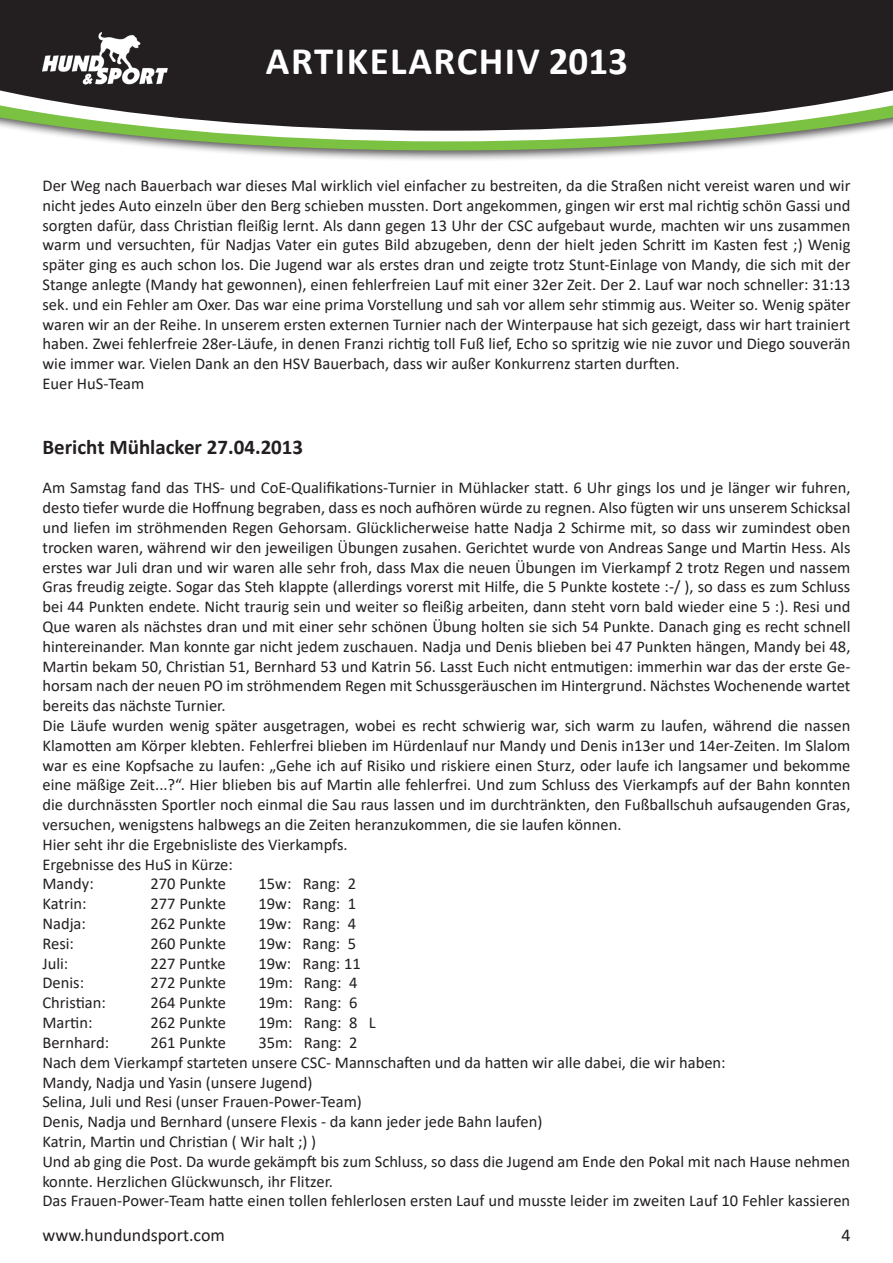
<style>
.page{position:relative;width:893px;height:1263px;background:#fff}
.page>*{position:absolute;margin:0;border:0;box-sizing:border-box;transform-origin:0 0}
.t1{font:700 39px "Calibri";letter-spacing:.04em;color:#fff}
.t2{font:700 21px "Calibri";color:#231f20}
.t3{font:18px "Calibri";color:#231f20}
.t4{font:16.5px/19.8px "Calibri";color:#231f20}
</style>
<div class="page">
<div style="left:0;top:0;width:893px;height:162px;background:#231f20;opacity:.75"></div>
<svg style="left:0;top:141px;width:893px;height:10px"></svg>
<svg style="left:0;top:131px;width:893px;height:10px"></svg>
<svg style="left:0;top:0;width:893px;height:131px;fill:#231f20"></svg>
<img style="left:43px;top:32px;width:131px;height:55px">
<h1 class="t1" style="left:266px;top:34px;width:363px">ARTIKELARCHIV 2013</h1>
<p class="t4" style="left:43px;top:175px;width:809px">Der Weg nach Bauerbach war dieses Mal wirklich viel einfacher zu bestreiten, da die Straßen nicht vereist waren und wir nicht jedes Auto einzeln über den Berg schieben mussten. Dort angekommen, gingen wir erst mal richtig schön Gassi und sorgten dafür, dass Christian fleißig lernt. Als dann gegen 13 Uhr der CSC aufgebaut wurde, machten wir uns zusammen warm und versuchten, für Nadjas Vater ein gutes Bild abzugeben, denn der hielt jeden Schritt im Kasten fest ;) Wenig später ging es auch schon los. Die Jugend war als erstes dran und zeigte trotz Stunt-Einlage von Mandy, die sich mit der Stange anlegte (Mandy hat gewonnen), einen fehlerfreien Lauf mit einer 32er Zeit. Der 2. Lauf war noch schneller: 31:13 sek. und ein Fehler am Oxer. Das war eine prima Vorstellung und sah vor allem sehr stimmig aus. Weiter so. Wenig später waren wir an der Reihe. In unserem ersten externen Turnier nach der Winterpause hat sich gezeigt, dass wir hart trainiert haben. Zwei fehlerfreie 28er-Läufe, in denen Franzi richtig toll Fuß lief, Echo so spritzig wie nie zuvor und Diego souverän wie immer war. Vielen Dank an den HSV Bauerbach, dass wir außer Konkurrenz starten durften.<br>Euer HuS-Team</p>
<p class="t2" style="left:43px;top:432px;width:262px">Bericht Mühlacker 27.04.2013</p>
<p class="t4" style="left:43px;top:478px;width:809px">Am Samstag fand das THS- und CoE-Qualifikations-Turnier in Mühlacker statt. 6 Uhr gings los und je länger wir fuhren, desto tiefer wurde die Hoffnung begraben, dass es noch aufhören würde zu regnen. Also fügten wir uns unserem Schicksal und liefen im ströhmenden Regen Gehorsam. Glücklicherweise hatte Nadja 2 Schirme mit, so dass wir zumindest oben trocken waren, während wir den jeweiligen Übungen zusahen. Gerichtet wurde von Andreas Sange und Martin Hess. Als erstes war Juli dran und wir waren alle sehr froh, dass Max die neuen Übungen im Vierkampf 2 trotz Regen und nassem Gras freudig zeigte. Sogar das Steh klappte (allerdings vorerst mit Hilfe, die 5 Punkte kostete :-/ ), so dass es zum Schluss bei 44 Punkten endete. Nicht traurig sein und weiter so fleißig arbeiten, dann steht vorn bald wieder eine 5 :). Resi und Que waren als nächstes dran und mit einer sehr schönen Übung holten sie sich 54 Punkte. Danach ging es recht schnell hintereinander. Man konnte gar nicht jedem zuschauen. Nadja und Denis blieben bei 47 Punkten hängen, Mandy bei 48, Martin bekam 50, Christian 51, Bernhard 53 und Katrin 56. Lasst Euch nicht entmutigen: immerhin war das der erste Ge&shy;horsam nach der neuen PO im ströhmendem Regen mit Schussgeräuschen im Hintergrund. Nächstes Wochenende wartet bereits das nächste Turnier.<br>Die Läufe wurden wenig später ausgetragen, wobei es recht schwierig war, sich warm zu laufen, während die nassen Klamotten am Körper klebten. Fehlerfrei blieben im Hürdenlauf nur Mandy und Denis in13er und 14er-Zeiten. Im Slalom war es eine Kopfsache zu laufen: „Gehe ich auf Risiko und riskiere einen Sturz, oder laufe ich langsamer und bekomme eine mäßige Zeit...?“. Hier blieben bis auf Martin alle fehlerfrei. Und zum Schluss des Vierkampfs auf der Bahn konnten die durchnässten Sportler noch einmal die Sau raus lassen und im durchtränkten, den Fußballschuh aufsaugenden Gras, versuchen, wenigstens halbwegs an die Zeiten heranzukommen, die sie laufen können.<br>Hier seht ihr die Ergebnisliste des Vierkampfs.<br>Ergebnisse des HuS in Kürze:<br>Mandy:</p>
<p class="t4" style="left:151px;top:874px;width:77px">270 Punkte</p>
<p class="t4" style="left:259px;top:874px;width:99px">15w: Rang: 2</p>
<p class="t4" style="left:43px;top:893px;width:46px">Katrin:</p>
<p class="t4" style="left:150px;top:893px;width:77px">277 Punkte</p>
<p class="t4" style="left:258px;top:893px;width:99px">19w: Rang: 1</p>
<p class="t4" style="left:42px;top:913px;width:45px">Nadja:</p>
<p class="t4" style="left:150px;top:913px;width:77px">262 Punkte</p>
<p class="t4" style="left:258px;top:913px;width:99px">19w: Rang: 4</p>
<p class="t4" style="left:42px;top:933px;width:33px">Resi:</p>
<p class="t4" style="left:150px;top:933px;width:77px">260 Punkte</p>
<p class="t4" style="left:258px;top:933px;width:99px">19w: Rang: 5</p>
<p class="t4" style="left:42px;top:953px;width:27px">Juli:</p>
<p class="t4" style="left:150px;top:953px;width:77px">227 Puntke</p>
<p class="t4" style="left:258px;top:953px;width:104px">19w: Rang: 11</p>
<p class="t4" style="left:42px;top:973px;width:43px">Denis:</p>
<p class="t4" style="left:150px;top:973px;width:77px">272 Punkte</p>
<p class="t4" style="left:258px;top:973px;width:101px">19m: Rang: 4</p>
<p class="t4" style="left:42px;top:992px;width:65px">Christian:</p>
<p class="t4" style="left:150px;top:992px;width:77px">264 Punkte</p>
<p class="t4" style="left:258px;top:992px;width:101px">19m: Rang: 6</p>
<p class="t4" style="left:42px;top:1012px;width:52px">Martin:</p>
<p class="t4" style="left:150px;top:1012px;width:77px">262 Punkte</p>
<p class="t4" style="left:258px;top:1012px;width:119px">19m: Rang: 8 L</p>
<p class="t4" style="left:42px;top:1032px;width:68px">Bernhard:</p>
<p class="t4" style="left:150px;top:1032px;width:77px">261 Punkte</p>
<p class="t4" style="left:42px;top:1032px;width:809px;text-indent:216px">35m: Rang: 2<br>Nach dem Vierkampf starteten unsere CSC- Mannschaften und da hatten wir alle dabei, die wir haben:<br>Mandy, Nadja und Yasin (unsere Jugend)<br>Selina, Juli und Resi (unser Frauen-Power-Team)<br>Denis, Nadja und Bernhard (unsere Flexis - da kann jeder jede Bahn laufen)<br>Katrin, Martin und Christian ( Wir halt ;) )<br>Und ab ging die Post. Da wurde gekämpft bis zum Schluss, so dass die Jugend am Ende den Pokal mit nach Hause nehmen konnte. Herzlichen Glückwunsch, ihr Flitzer.<br>Das Frauen-Power-Team hatte einen tollen fehlerlosen ersten Lauf und musste leider im zweiten Lauf 10 Fehler kassieren</p>
<p class="t3" style="left:43px;top:1223px;width:184px">www.hundundsport.com</p>
<p class="t3" style="left:841px;top:1223px;width:11px">4</p>
</div>
